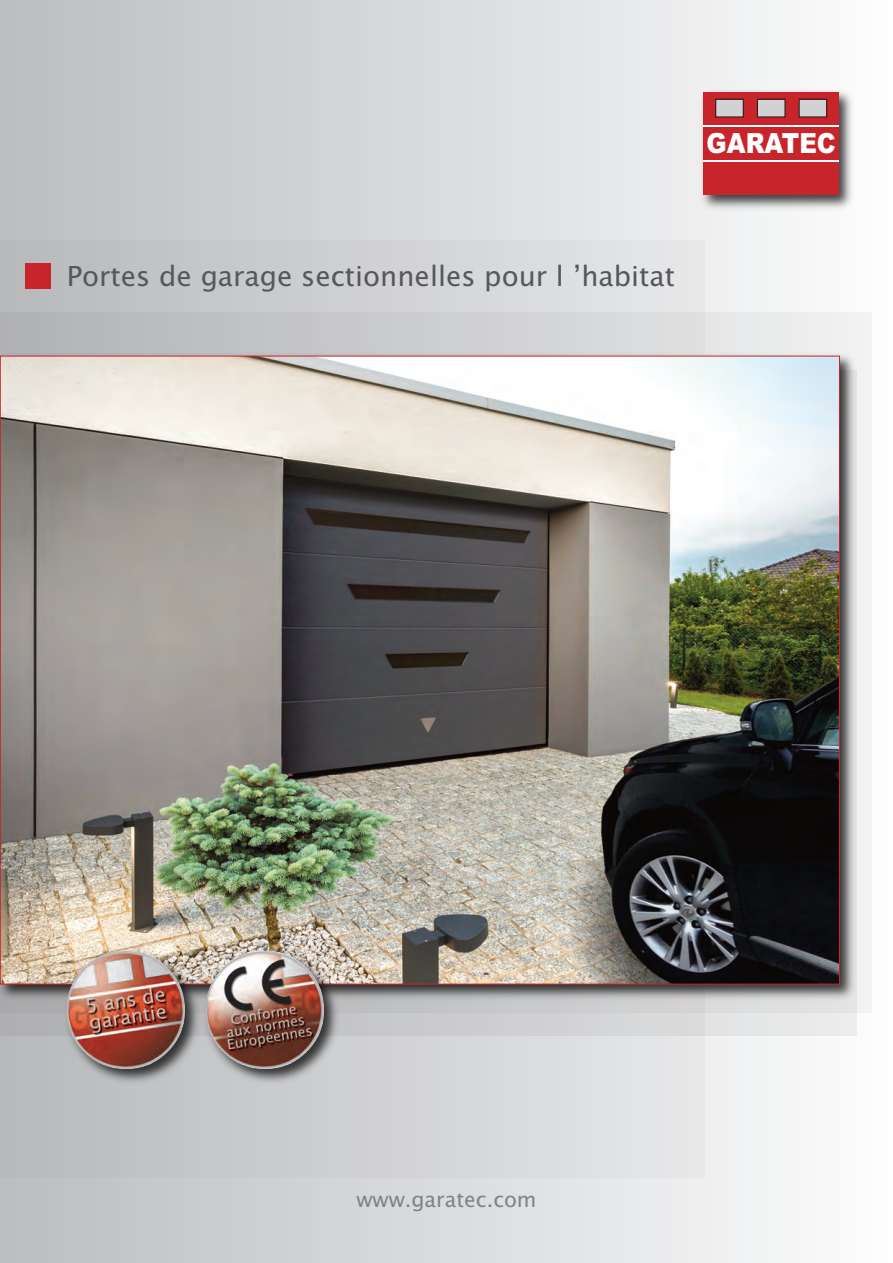
<style>
.page{position:relative;width:893px;height:1263px;background:#fff}
.page>*{position:absolute;margin:0;border:0;box-sizing:border-box;transform-origin:0 0}
.t1{font:900 27.75px "Arial";color:#fff;scale:.87 1}
.t2{font:27.6px "Lucida Sans";color:#57585a}
.t3{font:21px "Lucida Sans";color:#808285}
</style>
<div class="page">
<div style="left:0;top:0;width:893px;height:1263px;background:linear-gradient(to right,#bbbdbf,#fcfcfd)"></div>
<div style="left:0;top:313px;width:872px;height:700px;background:#231f20;opacity:.04"></div>
<div style="left:0;top:240px;width:705px;height:937px;background:#231f20;opacity:.03"></div>
<div style="left:26px;top:264px;width:25px;height:25px;background:#c8242b"></div>
<img style="left:697px;top:85px;width:161px;height:129px">
<svg style="left:703px;top:124px;width:136px;height:39px"></svg>
<div style="left:703px;top:92px;width:136px;height:32px;background:#c8242b"></div>
<div style="left:703px;top:127px;width:136px;height:32px;background:#c8242b"></div>
<div style="left:703px;top:163px;width:136px;height:32px;background:#c8242b"></div>
<div style="left:716px;top:100px;width:27px;height:16px;background:#d1d2d4"></div>
<div style="left:715px;top:99px;width:29px;height:18px;border:1px solid #231f20"></div>
<div style="left:758px;top:100px;width:26px;height:16px;background:#d1d2d4"></div>
<div style="left:757px;top:99px;width:28px;height:18px;border:1px solid #231f20"></div>
<div style="left:800px;top:100px;width:26px;height:16px;background:#d1d2d4"></div>
<div style="left:799px;top:99px;width:28px;height:18px;border:1px solid #231f20"></div>
<img style="left:0;top:350px;width:857px;height:654px">
<img style="left:2px;top:358px;width:836px;height:624px">
<img style="left:49px;top:936px;width:139px;height:166px">
<img style="left:88px;top:950px;width:97px;height:119px">
<img style="left:188px;top:936px;width:167px;height:166px">
<img style="left:227px;top:950px;width:97px;height:119px">
<p class="t1" style="left:706px;top:127px;width:150px">GARATEC</p>
<p class="t2" style="left:67px;top:261px;width:610px">Portes de garage sectionnelles pour l ’habitat</p>
<p class="t3" style="left:356px;top:1188px;width:182px">www.garatec.com</p>
</div>
